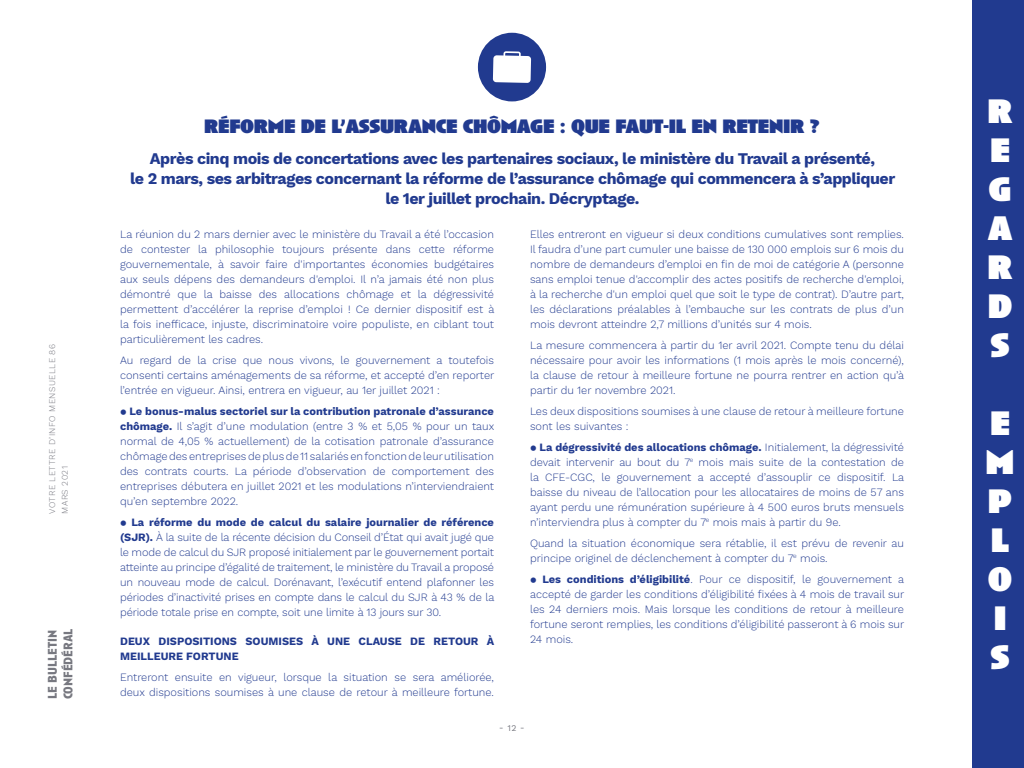
<style>
.page{position:relative;width:1024px;height:768px;background:#fff}
.page>*{position:absolute;margin:0;border:0;box-sizing:border-box;transform-origin:0 0}
.t1{font:900 35px/39px "Anisette";color:#fff;text-align:justify}
.t2{font:900 20px "Anisette";letter-spacing:-.02em;color:#213a8f}
.t3{font:700 16px/20px "Work Sans";letter-spacing:-.03em;color:#213a8f;text-align:center}
.t4{font:700 13px/15.6px "Anisette Pro";color:#777880}
.t5{font:300 11px/15px "Work Sans";color:#213a8f;text-align:justify}
.t6{font:700 11px/15px "Work Sans";color:#213a8f}
.t7{font:300 8.6px/12.7px "Work Sans";letter-spacing:.05em;color:#777880}
.t8{font:8.6px "Work Sans";color:#777880}
.s1{font-weight:700}
</style>
<div class="page">
<div style="left:973px;top:0;width:51px;height:768px;background:#213a8f"></div>
<div style="left:478px;top:33px;width:68px;height:68px;background:#213a8f;border-radius:50%"></div>
<svg style="left:493px;top:51px;width:38px;height:32px"></svg>
<p class="t7" style="left:46px;top:514px;width:171px;rotate:-90deg">VOTRE LETTRE D’INFO MENSUELLE 86<br>MARS 2021</p>
<p class="t4" style="left:44px;top:699px;width:72px;rotate:-90deg">le bulletin confédéral</p>
<h2 class="t2" style="left:204px;top:115px;width:617px">RÉFORME DE L’ASSURANCE CHÔMAGE : QUE FAUT-IL EN RETENIR ?</h2>
<p class="t3" style="left:130px;top:150px;width:767px">Après cinq mois de concertations avec les partenaires sociaux, le ministère du Travail a présenté,<br>le 2 mars, ses arbitrages concernant la réforme de l’assurance chômage qui commencera à s’appliquer le 1er juillet prochain. Décryptage.</p>
<p class="t5" style="left:120px;top:227px;width:376px">La réunion du 2 mars dernier avec le ministère du Travail a été l’occasion de contester la philosophie toujours présente dans cette réforme gouvernementale, à savoir faire d'importantes économies budgétaires aux seuls dépens des demandeurs d'emploi. Il n’a jamais été non plus démontré que la baisse des allocations chômage et la dégressivité permettent d’accélérer la reprise d’emploi ! Ce dernier dispositif est à la fois inefficace, injuste, discriminatoire voire populiste, en ciblant tout particulièrement les cadres.</p>
<p class="t5" style="left:120px;top:353px;width:376px">Au regard de la crise que nous vivons, le gouvernement a toutefois consenti certains aménagements de sa réforme, et accepté d’en reporter l’entrée en vigueur. Ainsi, entrera en vigueur, au 1er juillet 2021 :</p>
<p class="t5" style="left:120px;top:404px;width:376px">● <span class="s1">Le bonus-malus sectoriel sur la contribution patronale d’assurance chômage.</span> Il s’agit d’une modulation (entre 3 % et 5,05 % pour un taux normal de 4,05 % actuellement) de la cotisation patronale d’assurance chômage des entreprises de plus de 11 salariés en fonction de leur utilisation des contrats courts. La période d’observation de comportement des entreprises débutera en juillet 2021 et les modulations n’interviendraient qu’en septembre 2022.</p>
<p class="t5" style="left:120px;top:515px;width:376px">● <span class="s1">La réforme du mode de calcul du salaire journalier de référence (SJR).</span> À la suite de la récente décision du Conseil d’État qui avait jugé que le mode de calcul du SJR proposé initialement par le gouvernement portait atteinte au principe d’égalité de traitement, le ministère du Travail a proposé un nouveau mode de calcul. Dorénavant, l’exécutif entend plafonner les périodes d’inactivité prises en compte dans le calcul du SJR à 43 % de la période totale prise en compte, soit une limite à 13 jours sur 30.</p>
<p class="t6" style="left:120px;top:634px;width:376px">DEUX DISPOSITIONS SOUMISES À UNE CLAUSE DE RETOUR À<br>MEILLEURE FORTUNE</p>
<p class="t5" style="left:120px;top:670px;width:375px">Entreront ensuite en vigueur, lorsque la situation se sera améliorée, deux dispositions soumises à une clause de retour à meilleure fortune.</p>
<p class="t5" style="left:530px;top:227px;width:375px">Elles entreront en vigueur si deux conditions cumulatives sont remplies.<br>Il faudra d’une part cumuler une baisse de 130 000 emplois sur 6 mois du nombre de demandeurs d’emploi en fin de moi de catégorie A (personne sans emploi tenue d'accomplir des actes positifs de recherche d'emploi, à la recherche d'un emploi quel que soit le type de contrat). D’autre part, les déclarations préalables à l’embauche sur les contrats de plus d’un mois devront atteindre 2,7 millions d’unités sur 4 mois.</p>
<p class="t5" style="left:530px;top:338px;width:376px">La mesure commencera à partir du 1er avril 2021. Compte tenu du délai nécessaire pour avoir les informations (1 mois après le mois concerné), la clause de retour à meilleure fortune ne pourra rentrer en action qu’à partir du 1er novembre 2021.</p>
<p class="t5" style="left:530px;top:404px;width:375px">Les deux dispositions soumises à une clause de retour à meilleure fortune sont les suivantes :</p>
<p class="t5" style="left:530px;top:440px;width:376px">● <span class="s1">La dégressivité des allocations chômage.</span> Initialement, la dégressivité devait intervenir au bout du 7<sup>e</sup> mois mais suite de la contestation de la CFE-CGC, le gouvernement a accepté d’assouplir ce dispositif. La baisse du niveau de l’allocation pour les allocataires de moins de 57 ans ayant perdu une rémunération supérieure à 4 500 euros bruts mensuels n’interviendra plus à compter du 7<sup>e</sup> mois mais à partir du 9e.</p>
<p class="t5" style="left:530px;top:536px;width:375px">Quand la situation économique sera rétablie, il est prévu de revenir au principe originel de déclenchement à compter du 7<sup>e</sup> mois.</p>
<p class="t5" style="left:530px;top:572px;width:376px">● <span class="s1">Les conditions d’éligibilité</span>. Pour ce dispositif, le gouvernement a accepté de garder les conditions d’éligibilité fixées à 4 mois de travail sur les 24 derniers mois. Mais lorsque les conditions de retour à meilleure fortune seront remplies, les conditions d’éligibilité passeront à 6 mois sur 24 mois.</p>
<p class="t8" style="left:499px;top:723px;width:27px">- 12 -</p>
<h1 class="t1" style="left:987px;top:92px;width:27px">R E G A R D S</h1>
<h1 class="t1" style="left:986px;top:403px;width:30px;text-align:left">E<br>M<br>P<br>L<br>O<br>I<br>S</h1>
</div>
